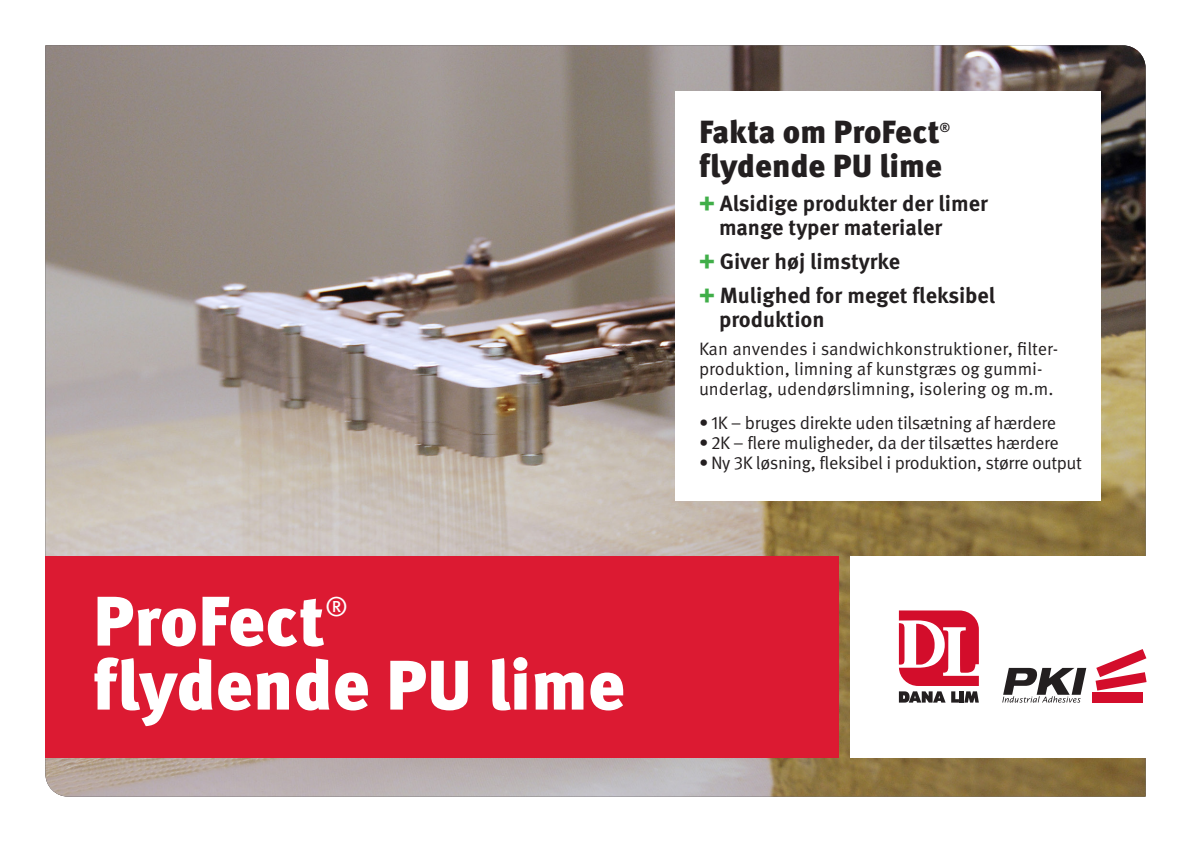
<style>
.page{position:relative;width:1191px;height:842px;background:#fff}
.page>*{position:absolute;margin:0;border:0;box-sizing:border-box;transform-origin:0 0}
.t1{font:900 70px "Meta Pro";color:#fff}
.t2{font:900 32px "Meta Pro";color:#231f20}
.t3{font:26.6px "Meta Pro";color:#fff}
.t4{font:700 22px/24px "Meta Pro";color:#231f20}
.t5{font:18px "Meta Pro Norm";letter-spacing:-.02em;color:#231f20}
.t6{font:18px "Meta Pro Norm";color:#231f20}
.t7{font:500 12.8px "Meta Pro";color:#231f20}
.s1{font-weight:900;color:#40ae49}
</style>
<div class="page">
<img style="left:45px;top:45px;width:1100px;height:752px">
<div style="left:45px;top:556px;width:794px;height:202px;background:#dc1a32"></div>
<div style="left:850px;top:556px;width:341px;height:202px;background:#fff"></div>
<svg style="left:899px;top:610px;width:80px;height:93px"></svg>
<div style="left:1092px;top:692px;width:50px;height:11px;background:#d30d2b"></div>
<svg style="left:1095px;top:649px;width:51px;height:42px"></svg>
<svg style="left:1002px;top:668px;width:84px;height:35px"></svg>
<div style="left:675px;top:91px;width:425px;height:409px;background:#fff"></div>
<p class="t1" style="left:93px;top:566px;width:233px">ProFect</p>
<p class="t3" style="left:325px;top:586px;width:24px">®</p>
<p class="t1" style="left:93px;top:630px;width:534px">flydende PU lime</p>
<p class="t2" style="left:699px;top:107px;width:242px">Fakta om ProFect</p>
<p class="t7" style="left:939px;top:118px;width:12px">®</p>
<p class="t2" style="left:699px;top:141px;width:245px">flydende PU lime</p>
<p class="t4" style="left:719px;top:190px;width:270px;text-indent:-20px"><span class="s1">+</span> Alsidige produkter der limer mange typer materialer</p>
<p class="t4" style="left:699px;top:248px;width:203px"><span class="s1">+</span> Giver høj limstyrke</p>
<p class="t4" style="left:719px;top:282px;width:278px;text-indent:-20px"><span class="s1">+</span> Mulighed for meget fleksibel produktion</p>
<p class="t6" style="left:699px;top:335px;width:361px">Kan anvendes i sandwichkonstruktioner, filter-</p>
<p class="t6" style="left:699px;top:355px;width:345px">produktion, limning af kunstgræs og gummi-</p>
<p class="t6" style="left:699px;top:375px;width:356px">underlag, udendørslimning, isolering og m.m.</p>
<p class="t5" style="left:699px;top:409px;width:359px">• 1K – bruges direkte uden tilsætning af hærdere</p>
<p class="t5" style="left:699px;top:429px;width:361px">• 2K – flere muligheder, da der tilsættes hærdere</p>
<p class="t5" style="left:699px;top:449px;width:384px">• Ny 3K løsning, fleksibel i produktion, større output</p>
</div>
